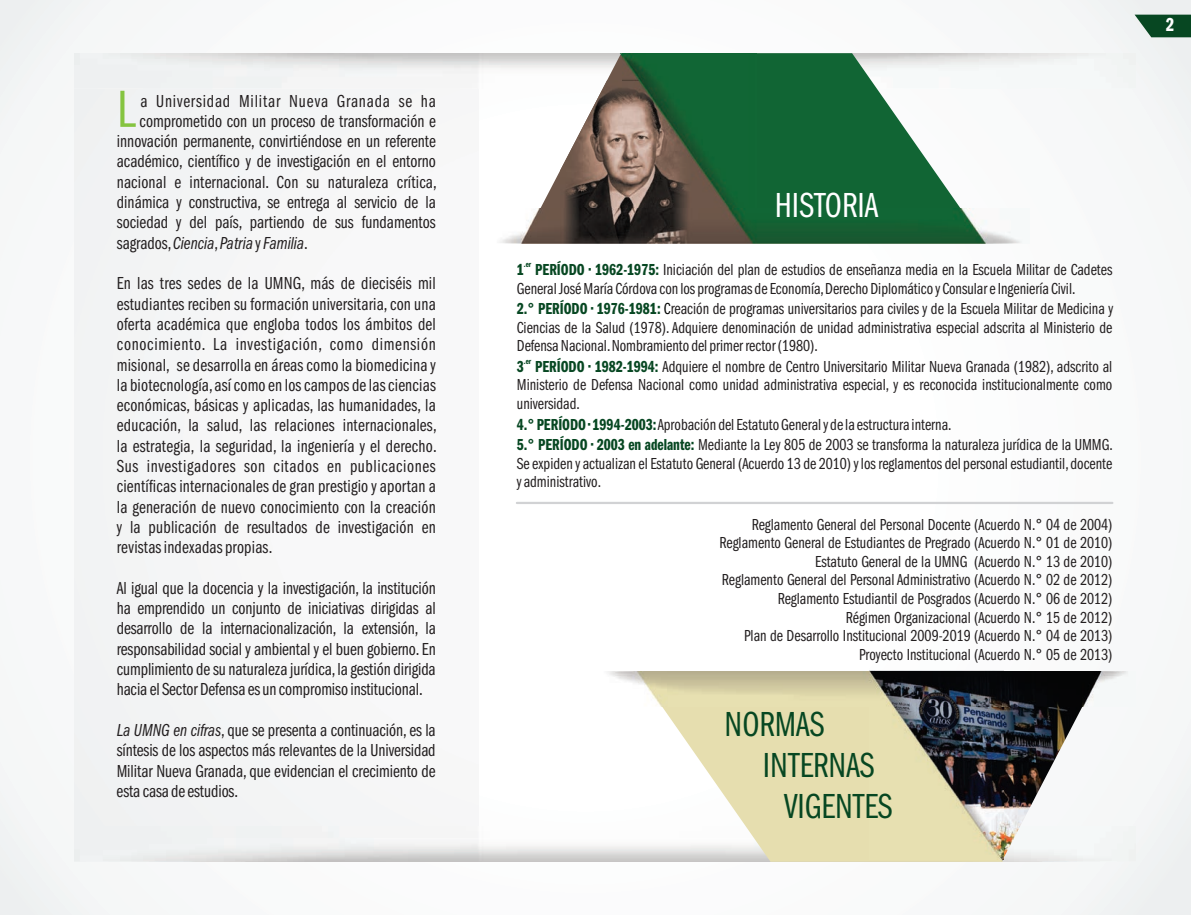
<style>
.page{position:relative;width:1191px;height:915px;background:#fff}
.page>*{position:absolute;margin:0;border:0;box-sizing:border-box;transform-origin:0 0}
.t1{font:54.15px "ITC Franklin Gothic Std Bk Cp";color:#85c440}
.t2{font:36px "ITC Franklin Gothic Std Bk Cp";color:#074722}
.t3{font:36px "ITC Franklin Gothic Std Bk Cp";color:#fff}
.t4{font:19.5px "ITC Franklin Gothic Std Dm Cp";color:#fff}
.t5{font:18px/20.2px "ITC Franklin Gothic Std Bk Cp";color:#231f20;text-align:justify}
.t6{font:18px "ITC Franklin Gothic Std Bk Cp It";color:#231f20}
.t7{font:16.5px/18.6px "ITC Franklin Gothic Std Bk Cp";color:#231f20}
.t8{font:8.25px "ITC Franklin Gothic Std Dm Cp";color:#074722}
.s1{font-family:"ITC Franklin Gothic Std Bk Cp"}
.s2{font-family:"ITC Franklin Gothic Std Bk Cp It"}
.s3{font-family:"ITC Franklin Gothic Std Dm Cp";color:#074722}
.s4{color:#040504}
</style>
<div class="page">
<div style="left:0;top:0;width:1191px;height:914px;background:#f8f8f9"></div>
<svg style="left:522px;top:55px;width:97px;height:153px"></svg>
<img style="left:560px;top:80px;width:59px;height:128px">
<svg style="left:619px;top:53px;width:366px;height:155px;fill:#116534"></svg>
<img style="left:622px;top:53px;width:134px;height:155px">
<img style="left:501px;top:208px;width:520px;height:36px">
<img style="left:1003px;top:706px;width:98px;height:155px">
<svg style="left:637px;top:706px;width:366px;height:155px;fill:#e6deaf"></svg>
<img style="left:870px;top:706px;width:133px;height:153px">
<img style="left:610px;top:670px;width:518px;height:36px">
<hr style="left:517px;top:501px;width:595px;height:3px;background:#d1d2d4">
<svg style="left:1134px;top:15px;width:57px;height:22px"></svg>
<h1 class="t1" style="left:117px;top:90px;width:20px">L</h1>
<p class="t5" style="left:117px;top:93px;width:321px;text-align:right">a Universidad Militar Nueva Granada se ha comprometido con un proceso de transformación e innovación permanente, convirtiéndose en un referente académico, científico y de investigación en el entorno nacional e internacional. Con su naturaleza crítica, dinámica y constructiva, se entrega al servicio de la sociedad y del país, partiendo de sus fundamentos</p>
<p class="t6" style="left:117px;top:236px;width:192px"><span class="s1">sagrados,</span> Ciencia<span class="s1">,</span> Patria <span class="s1">y</span> Familia<span class="s1">.</span></p>
<p class="t5" style="left:117px;top:276px;width:321px">En las tres sedes de la UMNG, más de dieciséis mil estudiantes reciben su formación universitaria, con una oferta académica que engloba todos los ámbitos del conocimiento. La investigación, como dimensión misional, se desarrolla en áreas como la biomedicina y la biotecnología, así como en los campos de las ciencias económicas, básicas y aplicadas, las humanidades, la educación, la salud, las relaciones internacionales, la estrategia, la seguridad, la ingeniería y el derecho.<br>Sus investigadores son citados en publicaciones científicas internacionales de gran prestigio y aportan a la generación de nuevo conocimiento con la creación y la publicación de resultados de investigación en revistas indexadas propias.</p>
<p class="t5" style="left:117px;top:580px;width:320px">Al igual que la docencia y la investigación, la institución ha emprendido un conjunto de iniciativas dirigidas al desarrollo de la internacionalización, la extensión, la responsabilidad social y ambiental y el buen gobierno. En cumplimiento de su naturaleza jurídica, la gestión dirigida hacia el Sector Defensa es un compromiso institucional.</p>
<p class="t5" style="left:117px;top:722px;width:320px"><span class="s2">La UMNG en cifras</span>, que se presenta a continuación, es la síntesis de los aspectos más relevantes de la Universidad Militar Nueva Granada, que evidencian el crecimiento de esta casa de estudios.</p>
<p class="t4" style="left:1165px;top:18px;width:10px">2</p>
<h2 class="t3" style="left:775px;top:192px;width:105px">HISTORIA</h2>
<p class="t7" style="left:517px;top:262px;width:597px"><span class="s3">1 PERÍODO • 1962-1975:</span> Iniciación del plan de estudios de enseñanza media en la Escuela Militar de Cadetes<br>General José María Córdova con los programas de Economía, Derecho Diplomático y Consular e Ingeniería Civil.</p>
<p class="t7" style="left:517px;top:301px;width:598px;text-align:justify"><span class="s3">2.° PERÍODO • 1976-1981:</span> <span class="s4">C</span>reación de programas universitarios para civiles y de la Escuela Militar de Medicina y Ciencias de la Salud (1978). Adquiere denominación de unidad administrativa especial adscrita al Ministerio de Defensa Nacional. Nombramiento del primer rector (1980).</p>
<p class="t8" style="left:524px;top:358px;width:9px">.er</p>
<p class="t8" style="left:524px;top:261px;width:9px">.er</p>
<p class="t7" style="left:517px;top:359px;width:597px;text-align:justify"><span class="s3">3 PERÍODO • 1982-1994:</span> Adquiere el nombre de Centro Universitario Militar Nueva Granada (1982), adscrito al Ministerio de Defensa Nacional como unidad administrativa especial, y es reconocida institucionalmente como universidad.</p>
<p class="t7" style="left:517px;top:416px;width:597px;line-height:20.5px"><span class="s3">4.° PERÍODO • 1994-2003:</span>Aprobación del Estatuto General y de la estructura interna.<br><span class="s3">5.° PERÍODO • 2003 en adelante:</span> Mediante la Ley 805 de 2003 se transforma la naturaleza jurídica de la UMMG.</p>
<p class="t7" style="left:517px;top:456px;width:597px">Se expiden y actualizan el Estatuto General (Acuerdo 13 de 2010) y los reglamentos del personal estudiantil, docente y administrativo.</p>
<p class="t7" style="left:719px;top:517px;width:394px;text-align:right">Reglamento General del Personal Docente (Acuerdo N.° 04 de 2004)<br>Reglamento General de Estudiantes de Pregrado (Acuerdo N.° 01 de 2010)<br>Estatuto General de la UMNG (Acuerdo N.° 13 de 2010)<br>Reglamento General del Personal Administrativo (Acuerdo N.° 02 de 2012)<br>Reglamento Estudiantil de Posgrados (Acuerdo N.° 06 de 2012)<br>Régimen Organizacional (Acuerdo N.° 15 de 2012)<br>Plan de Desarrollo Institucional 2009-2019 (Acuerdo N.° 04 de 2013)<br>Proyecto Institucional (Acuerdo N.° 05 de 2013)</p>
<h2 class="t2" style="left:724px;top:711px;width:101px">NORMAS</h2>
<h2 class="t2" style="left:763px;top:752px;width:113px">INTERNAS</h2>
<h2 class="t2" style="left:784px;top:792px;width:110px">VIGENTES</h2>
</div>
